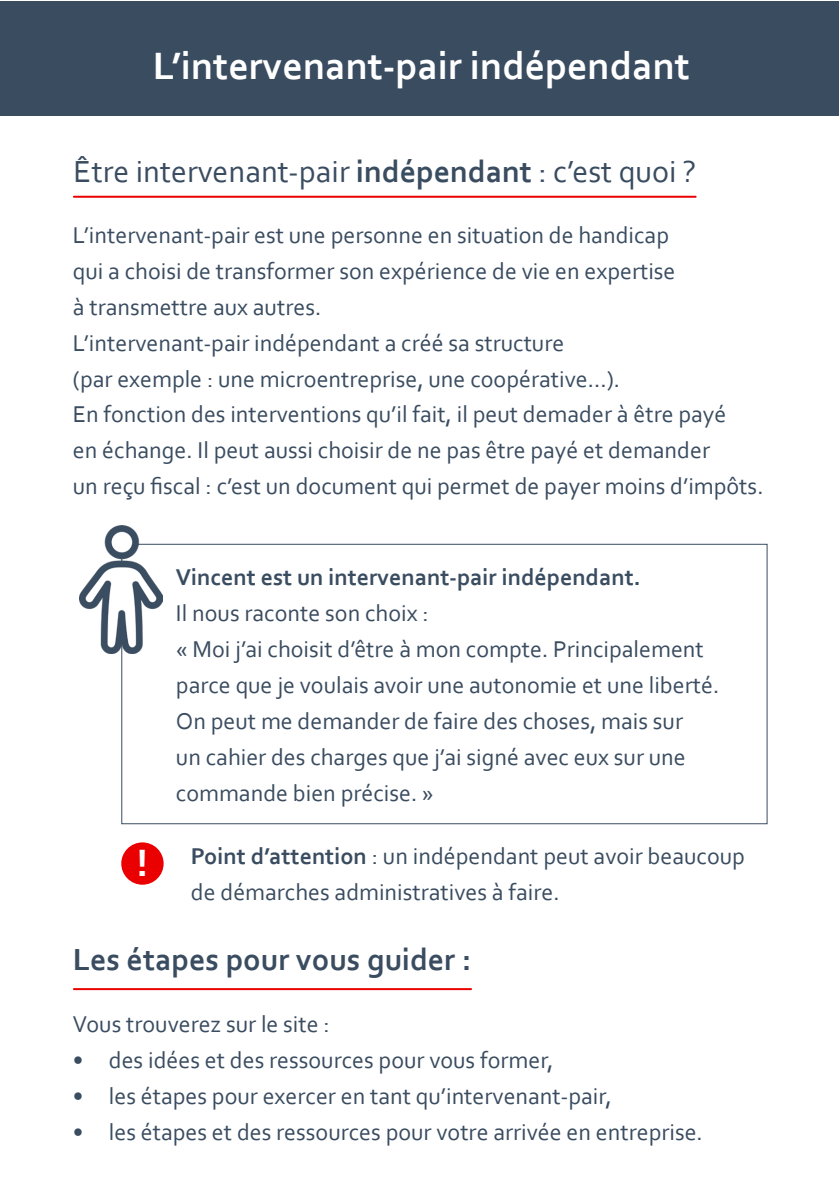
<style>
.page{position:relative;width:840px;height:1191px;background:#fff}
.page>*{position:absolute;margin:0;border:0;box-sizing:border-box;transform-origin:0 0}
.Titre{font:700 40px "Corbel";color:#fff}
.Titre_2{font:32px "Corbel";color:#3a4c60}
.Titre_2-2{font:700 32px "Corbel";color:#3a4c60}
.t1{font:24px/36px "Corbel";color:#3a4c60}
.t2{font:700 24px "Corbel";color:#3a4c60}
.s1{font-weight:700}
</style>
<div class="page">
<div style="left:1px;top:1px;width:837px;height:115px;background:#3a4c60"></div>
<div style="left:121px;top:842px;width:42px;height:42px;background:#ea0001;border-radius:50%"></div>
<img style="left:80px;top:526px;width:83px;height:127px">
<hr style="left:74px;top:196px;width:621px;height:2px;background:#ea0001">
<hr style="left:74px;top:988px;width:397px;height:2px;background:#ea0001">
<h1 class="Titre" style="left:153px;top:41px;width:538px">L’intervenant-pair indépendant</h1>
<h2 class="Titre_2" style="left:73px;top:152px;width:624px">Être intervenant-pair <span class="s1">indépendant</span> : c’est quoi ?</h2>
<p class="t1" style="left:73px;top:216px;width:603px">L’intervenant-pair est une personne en situation de handicap qui a choisi de transformer son expérience de vie en expertise à transmettre aux autres.<br>L’intervenant-pair indépendant a créé sa structure<br>(par exemple : une microentreprise, une coopérative…).</p>
<p class="t1" style="left:73px;top:396px;width:691px">En fonction des interventions qu’il fait, il peut demader à être payé<br>en échange. Il peut aussi choisir de ne pas être payé et demander<br>un reçu fiscal : c’est un document qui permet de payer moins d’impôts.</p>
<h1 class="Titre" style="left:136px;top:838px;width:13px">!</h1>
<p class="t2" style="left:176px;top:562px;width:466px">Vincent est un intervenant-pair indépendant.</p>
<p class="t1" style="left:176px;top:594px;width:544px">Il nous raconte son choix :<br>« Moi j’ai choisit d’être à mon compte. Principalement parce que je voulais avoir une autonomie et une liberté.</p>
<p class="t1" style="left:176px;top:702px;width:511px;text-align:justify">On peut me demander de faire des choses, mais sur un cahier des charges que j’ai signé avec eux sur une commande bien précise. »</p>
<p class="t1" style="left:191px;top:838px;width:555px"><span class="s1">Point d’attention</span> : un indépendant peut avoir beaucoup de démarches administratives à faire.</p>
<h2 class="Titre_2-2" style="left:73px;top:939px;width:400px">Les étapes pour vous guider :</h2>
<p class="t1" style="left:73px;top:1006px;width:258px">Vous trouverez sur le site :</p>
<p class="t1" style="left:73px;top:1041px;width:482px">• des idées et des ressources pour vous former,</p>
<p class="t1" style="left:73px;top:1077px;width:540px">• les étapes pour exercer en tant qu’intervenant-pair,</p>
<p class="t1" style="left:73px;top:1113px;width:631px">• les étapes et des ressources pour votre arrivée en entreprise.</p>
</div>
